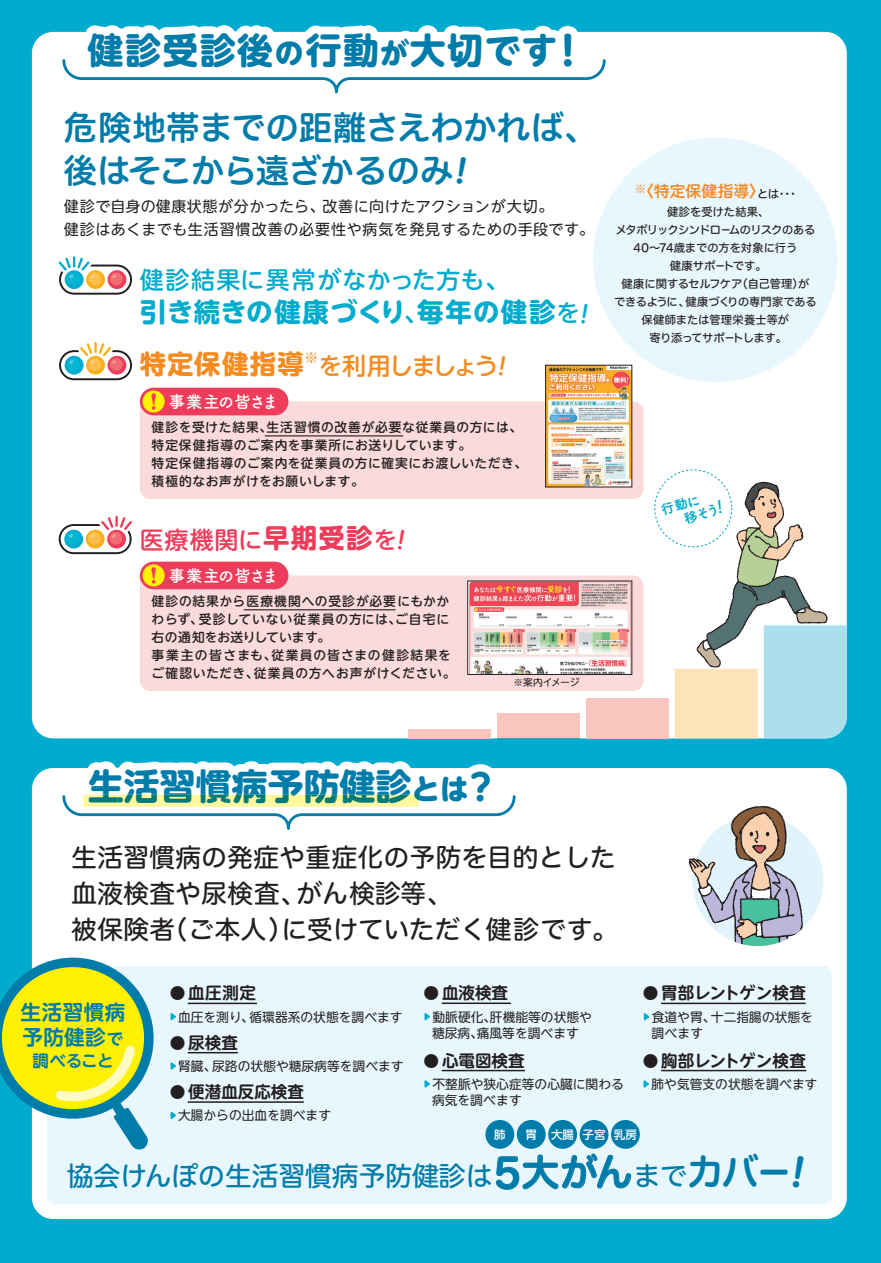
<style>
.page{position:relative;width:881px;height:1263px;background:#fff}
.page>*{position:absolute;margin:0;border:0;box-sizing:border-box;transform-origin:0 0}
.t1{font:700 36px "UD Shin M Go Pro";letter-spacing:.04em;color:#007caa}
.t2{font:700 36px "UD Shin M Go Pro";letter-spacing:.01em;color:#007caa}
.t3{font:33px/43.5px "Hira Maru Std W6";letter-spacing:.005em;color:#007caa}
.t4{font:26.7px "Hira Maru Std W5";color:#007caa}
.t5{font:700 26.4px "UD Shin M Go Pro";letter-spacing:.045em;color:#00abcd}
.t6{font:25.5px/36px "Hira Maru Std W5";letter-spacing:.02em;color:#231f20}
.t7{font:500 24px "UD Shin M Go Pro";letter-spacing:.05em;color:#00abcd}
.t8{font:500 24px "UD Shin M Go Pro";letter-spacing:-.09em;color:#f68b1f}
.t9{font:500 24px "UD Shin M Go Pro";letter-spacing:.03em;color:#ee3c5b}
.t10{font:700 20.55px/25.3px "UD Shin M Go Pro De";letter-spacing:.02em;color:#007caa}
.t11{font:16.8px "Tsuku A Rd Gothic Std B";letter-spacing:-.07em;color:#fff}
.t12{font:700 16.5px "UD Shin M Go Pro De";color:#231f20}
.t13{font:700 16.5px "UD Shin M Go Pro De";letter-spacing:-.03em;color:#007caa}
.t14{font:15.75px "Hira Maru Std W6";letter-spacing:.005em;color:#f68b1f}
.t15{font:15px/22.5px "UD Shin M Go Pro";letter-spacing:.04em;color:#231f20}
.t16{font:13.65px/15.1px "Tsuku A Rd Gothic Std E";color:#00abcd}
.t17{font:500 12.75px/18px "UD Shin M Go Pr 6";letter-spacing:.055em;color:#231f20}
.t18{font:12.75px/16.5px "UD Shin M Go Pro";color:#231f20}
.t19{font:500 11.55px "UD Shin M Go Pro";color:#fff}
.t20{font:11.25px/18px "Hira Maru Std W5";letter-spacing:-.015em;color:#231f20;text-align:center}
.t21{font:9.75px "UD Shin M Go Pro";letter-spacing:-.03em;color:#231f20}
.s1{font-weight:800;font-size:28.8px}
.s2{font-size:39.6px}
.s3{font-weight:500;font-size:24px}
.s4{font-weight:700;font-size:26.4px}
.s5{font-family:"Hira Maru Std W5";font-size:11.25px;color:#231f20}
.s6{font-size:16.5px}
.s7{font-size:15.6px}
.s8{font-family:"Hira Maru Std W6";font-size:39.6px}
.s9{font-family:"Hira Maru Std W6";font-size:37.35px}
</style>
<div class="page">
<div style="left:0;top:0;width:880px;height:1263px;background:#00abcd"></div>
<div style="left:32px;top:32px;width:814px;height:706px;background:#fff;border-radius:21px"></div>
<div style="left:32px;top:768px;width:814px;height:451px;background:#fff;border-radius:21px"></div>
<div style="left:47px;top:966px;width:784px;height:238px;background:#e8f6fd;border-radius:9px"></div>
<svg style="left:495px;top:1147px;width:136px;height:43px"></svg>
<svg style="left:424px;top:1013px;width:6px;height:8px"></svg>
<svg style="left:424px;top:1080px;width:6px;height:8px"></svg>
<svg style="left:643px;top:1080px;width:6px;height:8px"></svg>
<svg style="left:643px;top:1013px;width:7px;height:8px"></svg>
<svg style="left:170px;top:1013px;width:6px;height:8px"></svg>
<svg style="left:170px;top:1062px;width:6px;height:8px"></svg>
<svg style="left:170px;top:1111px;width:6px;height:8px"></svg>
<hr style="left:188px;top:1003px;width:68px;height:1px;background:#231f20">
<hr style="left:442px;top:1002px;width:68px;height:2px;background:#231f20">
<hr style="left:442px;top:1070px;width:82px;height:1px;background:#231f20">
<hr style="left:661px;top:1003px;width:143px;height:1px;background:#231f20">
<hr style="left:661px;top:1070px;width:144px;height:1px;background:#231f20">
<hr style="left:188px;top:1052px;width:49px;height:1px;background:#231f20">
<hr style="left:188px;top:1101px;width:115px;height:2px;background:#231f20">
<div style="left:485px;top:1120px;width:29px;height:29px;background:#007caa;border-radius:50%"></div>
<div style="left:579px;top:1120px;width:29px;height:29px;background:#007caa;border-radius:50%"></div>
<div style="left:610px;top:1120px;width:29px;height:29px;background:#007caa;border-radius:50%"></div>
<svg style="left:0;top:955px;width:154px;height:199px"></svg>
<svg style="left:507px;top:364px;width:84px;height:856px"></svg>
<svg style="left:62px;top:756px;width:453px;height:73px"></svg>
<div style="left:593px;top:138px;width:244px;height:244px;background:#e8f6fd;border-radius:50%"></div>
<svg style="left:58px;top:256px;width:74px;height:39px"></svg>
<div style="left:692px;top:815px;width:131px;height:131px;background:#e1f4fc;border-radius:50%"></div>
<svg style="left:688px;top:806px;width:114px;height:140px"></svg>
<svg style="left:59px;top:342px;width:73px;height:38px"></svg>
<div style="left:140px;top:402px;width:503px;height:97px;background:#fbdadb"></div>
<div style="left:140px;top:388px;width:148px;height:27px;background:#ee3c5b;border-radius:14px"></div>
<div style="left:142px;top:390px;width:23px;height:23px;background:#fff101;border-radius:50%"></div>
<svg style="left:151px;top:393px;width:5px;height:17px"></svg>
<hr style="left:265px;top:435px;width:137px;height:1px;background:#231f20">
<div style="left:140px;top:575px;width:503px;height:116px;background:#fbdadb"></div>
<div style="left:140px;top:562px;width:148px;height:27px;background:#ee3c5b;border-radius:14px"></div>
<div style="left:142px;top:564px;width:23px;height:22px;background:#fff101;border-radius:50%"></div>
<svg style="left:151px;top:567px;width:5px;height:17px"></svg>
<svg style="left:59px;top:515px;width:73px;height:39px"></svg>
<hr style="left:244px;top:609px;width:151px;height:1px;background:#231f20">
<img style="left:547px;top:367px;width:82px;height:118px">
<div style="left:545px;top:365px;width:86px;height:122px;border:1px solid #231f20"></div>
<div style="left:674px;top:669px;width:83px;height:69px;background:#fee3b7"></div>
<div style="left:585px;top:698px;width:83px;height:40px;background:#fac5bf"></div>
<div style="left:496px;top:713px;width:83px;height:25px;background:#fac5bf"></div>
<div style="left:407px;top:729px;width:83px;height:9px;background:#fac5bf"></div>
<img style="left:469px;top:583px;width:160px;height:90px">
<div style="left:467px;top:581px;width:164px;height:94px;border:1px solid #231f20"></div>
<svg style="left:49px;top:25px;width:570px;height:69px"></svg>
<svg style="left:696px;top:481px;width:150px;height:257px"></svg>
<h1 class="t1" style="left:88px;top:21px;width:501px">健診受診後<span class="s1">の</span>行動<span class="s1">が</span>大切です<span class="s2">！</span></h1>
<h2 class="t3" style="left:64px;top:106px;width:535px">危険地帯までの距離さえわかれば、後はそこから遠ざかるのみ</h2>
<p class="t15" style="left:64px;top:194px;width:531px">健診で自身の健康状態が分かったら、改善に向けたアクションが大切。<br>健診はあくまでも生活習慣改善の必要性や病気を発見するための手段です。</p>
<h3 class="t7" style="left:140px;top:261px;width:371px">健診結果に異常がなかった方も、</h3>
<h3 class="t5" style="left:140px;top:290px;width:442px">引き続きの健康づくり<span class="s3">、</span>毎年の健診<span class="s3">を</span></h3>
<h3 class="t8" style="left:140px;top:346px;width:360px"><span class="s4">特定保健指導</span><sup>※</sup>を利用しましょう</h3>
<h3 class="t11" style="left:168px;top:389px;width:111px">事業主の皆さま</h3>
<p class="t17" style="left:151px;top:418px;width:377px">健診を受けた結果、生活習慣の改善が必要な従業員の方には、特定保健指導のご案内を事業所にお送りしています。<br>特定保健指導のご案内を従業員の方に確実にお渡しいただき、積極的なお声がけをお願いします。</p>
<h3 class="t9" style="left:140px;top:520px;width:259px">医療機関に<span class="s4">早期受診</span>を</h3>
<h3 class="t11" style="left:168px;top:563px;width:111px">事業主の皆さま</h3>
<p class="t17" style="left:151px;top:592px;width:305px">健診の結果から医療機関への受診が必要にもかかわらず、受診していない従業員の方には、ご自宅に右の通知をお送りしています。<br>事業主の皆さまも、従業員の皆さまの健診結果をご確認いただき、従業員の方へお声がけください。</p>
<p class="t21" style="left:513px;top:674px;width:67px">※案内イメージ</p>
<p class="t14" style="left:634px;top:179px;width:165px"><sup>※</sup>〈特定保健指導〉<span class="s5">とは・・・</span></p>
<p class="t20" style="left:613px;top:202px;width:204px">健診を受けた結果、<br>メタボリックシンドロームのリスクのある<br>40～74歳までの方を対象に行う<br>健康サポートです。<br>健康に関するセルフケア（自己管理）が<br>できるように、健康づくりの専門家である保健師または管理栄養士等が<br>寄り添ってサポートします。</p>
<p class="t16" style="left:677px;top:497px;width:38px;text-indent:-19px;rotate:-17deg">行動に移そう</p>
<h1 class="t2" style="left:88px;top:757px;width:412px">生活習慣病予防健診<span class="s1">とは</span>？</h1>
<h3 class="t6" style="left:71px;top:839px;width:548px">生活習慣病の発症や重症化の予防を目的とした血液検査や尿検査、がん検診等、<br>被保険者（ご本人）に受けていただく健診です。</h3>
<h3 class="t10" style="left:21px;top:998px;width:106px">生活習慣病予防健診<span class="s6">で</span></h3>
<p class="t13" style="left:32px;top:1047px;width:83px">調べること</p>
<p class="t12" style="left:170px;top:980px;width:88px"><span class="s7">●</span> 血圧測定</p>
<p class="t18" style="left:170px;top:1008px;width:234px"><sup>▶</sup> 血圧を測り、循環器系の状態を調べます</p>
<p class="t12" style="left:170px;top:1029px;width:69px"><span class="s7">●</span> 尿検査</p>
<p class="t18" style="left:170px;top:1057px;width:235px"><sup>▶</sup> 腎臓、尿路の状態や糖尿病等を調べます</p>
<p class="t12" style="left:170px;top:1078px;width:135px"><span class="s7">●</span> 便潜血反応検査</p>
<p class="t18" style="left:170px;top:1107px;width:163px"><sup>▶</sup> 大腸からの出血を調べます</p>
<p class="t12" style="left:423px;top:980px;width:86px"><span class="s7">●</span> 血液検査</p>
<p class="t18" style="left:423px;top:1008px;width:169px;text-align:center"><sup>▶</sup> 動脈硬化、肝機能等の状態や糖尿病、痛風等を調べます</p>
<p class="t12" style="left:423px;top:1047px;width:102px"><span class="s7">●</span> 心電図検査</p>
<p class="t18" style="left:432px;top:1075px;width:193px;text-indent:-8px"><sup>▶</sup> 不整脈や狭心症等の心臓に関わる病気を調べます</p>
<p class="t12" style="left:642px;top:980px;width:164px"><span class="s7">●</span> 胃部レントゲン検査</p>
<p class="t18" style="left:651px;top:1008px;width:163px;text-indent:-8px"><sup>▶</sup> 食道や胃、十二指腸の状態を調べます</p>
<p class="t12" style="left:642px;top:1047px;width:164px"><span class="s7">●</span> 胸部レントゲン検査</p>
<p class="t18" style="left:642px;top:1075px;width:176px"><sup>▶</sup> 肺や気管支の状態を調べます</p>
<p class="t19" style="left:494px;top:1125px;width:13px">肺</p>
<p class="t19" style="left:525px;top:1125px;width:113px">胃 大腸 子宮 乳房</p>
<h3 class="t4" style="left:67px;top:1156px;width:724px">協会けんぽの生活習慣病予防健診は<span class="s8">5</span><span class="s9">大がん</span>まで<span class="s9">カバー</span></h3>
</div>
